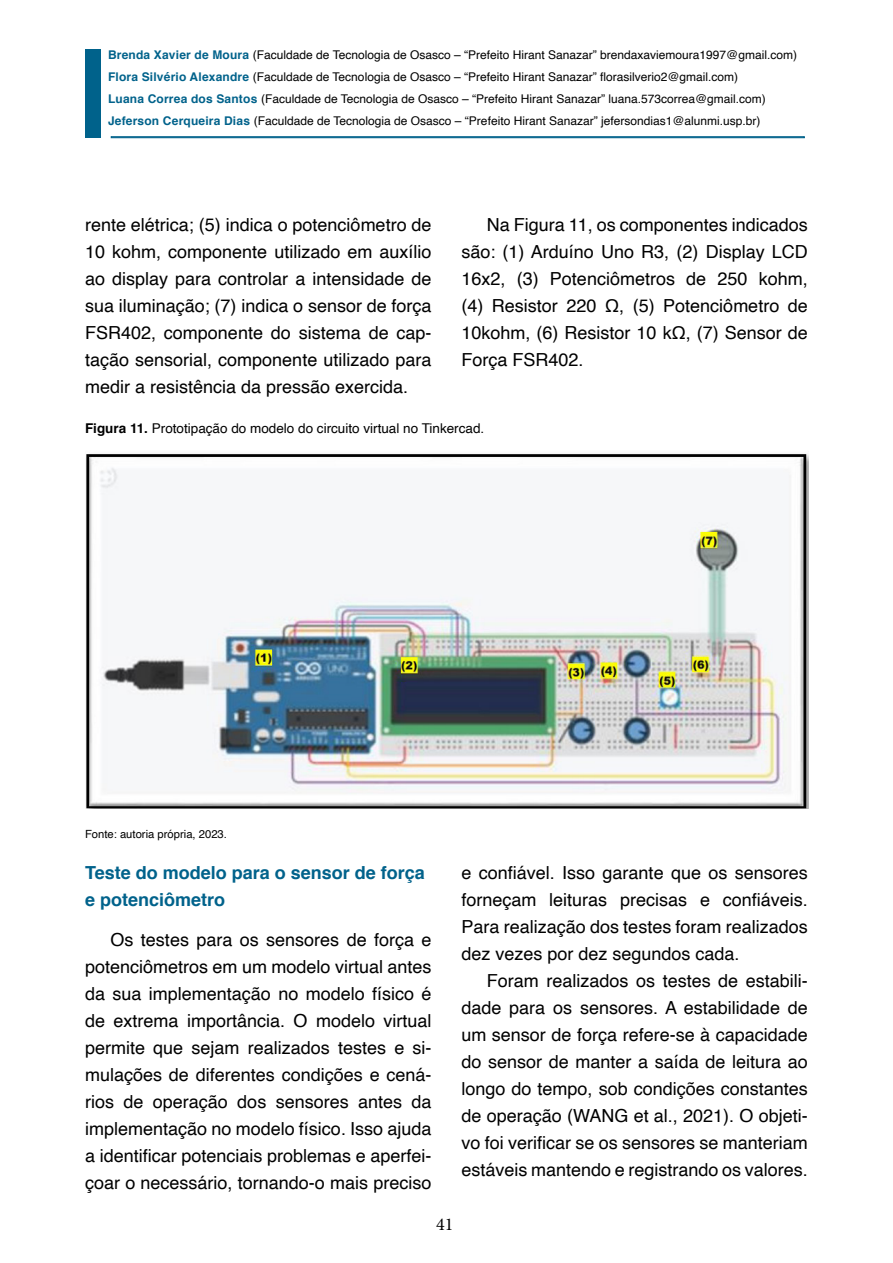
<style>
.page{position:relative;width:893px;height:1263px;background:#fff}
.page>*{position:absolute;margin:0;border:0;box-sizing:border-box;transform-origin:0 0}
.Matéria_TXT{font:18px/27px "Helvetica";color:#000;text-align:justify}
.Matéria_SubsubTIT{font:700 18px/27px "Helvetica";color:#00628b}
.t1{font:18px "Minion Pro";color:#000}
.Imagens_Legendas{font:13.5px "Helvetica";color:#000}
.t2{font:12px/22px "Helvetica";color:#000}
.Imagens_Créditos{font:11.25px "Helvetica";color:#000}
.s1{font-weight:700;color:#00628b}
.s2{font-weight:700}
</style>
<div class="page">
<div style="left:111px;top:136px;width:694px;height:2px;border:1px solid #00628b"></div>
<div style="left:85px;top:50px;width:16px;height:88px;background:#00628b"></div>
<img style="left:86px;top:454px;width:723px;height:355px">
<p class="t2" style="left:108px;top:44px;width:691px"><span class="s1">Brenda Xavier de Moura</span> (Faculdade de Tecnologia de Osasco – “Prefeito Hirant Sanazar” brendaxaviemoura1997@gmail.com)<br><span class="s1">Flora Silvério Alexandre</span> (Faculdade de Tecnologia de Osasco – “Prefeito Hirant Sanazar” florasilverio2@gmail.com)<br><span class="s1">Luana Correa dos Santos</span> (Faculdade de Tecnologia de Osasco – “Prefeito Hirant Sanazar” luana.573correa@gmail.com)<br><span class="s1">Jeferson Cerqueira Dias</span> (Faculdade de Tecnologia de Osasco – “Prefeito Hirant Sanazar” jefersondias1@alunmi.usp.br)</p>
<p class="Matéria_TXT" style="left:85px;top:212px;width:348px">rente elétrica; (5) indica o potenciômetro de 10 kohm, componente utilizado em auxílio ao display para controlar a intensidade de sua iluminação; (7) indica o sensor de força FSR402, componente do sistema de cap&shy;tação sensorial, componente utilizado para medir a resistência da pressão exercida.</p>
<p class="Matéria_TXT" style="left:461px;top:212px;width:348px;text-indent:26px">Na Figura 11, os componentes indicados são: (1) Arduíno Uno R3, (2) Display LCD 16x2, (3) Potenciômetros de 250 kohm, (4) Resistor 220 Ω, (5) Potenciômetro de 10kohm, (6) Resistor 10 kΩ, (7) Sensor de Força FSR402.</p>
<p class="Imagens_Legendas" style="left:85px;top:418px;width:401px"><span class="s2">Figura 11.</span> Prototipação do modelo do circuito virtual no Tinkercad.</p>
<p class="Imagens_Créditos" style="left:85px;top:826px;width:143px">Fonte: autoria própria, 2023.</p>
<p class="Matéria_SubsubTIT" style="left:85px;top:859px;width:341px">Teste do modelo para o sensor de força e potenciômetro</p>
<p class="Matéria_TXT" style="left:85px;top:927px;width:348px;text-indent:26px">Os testes para os sensores de força e potenciômetros em um modelo virtual antes da sua implementação no modelo físico é de extrema importância. O modelo virtual permite que sejam realizados testes e si&shy;mulações de diferentes condições e cená&shy;rios de operação dos sensores antes da implementação no modelo físico. Isso ajuda a identificar potenciais problemas e aperfei&shy;çoar o necessário, tornando-o mais preciso</p>
<p class="Matéria_TXT" style="left:461px;top:860px;width:348px">e confiável. Isso garante que os sensores forneçam leituras precisas e confiáveis.<br>Para realização dos testes foram realizados dez vezes por dez segundos cada.</p>
<p class="Matéria_TXT" style="left:461px;top:968px;width:348px;text-indent:26px">Foram realizados os testes de estabili&shy;dade para os sensores. A estabilidade de um sensor de força refere-se à capacidade do sensor de manter a saída de leitura ao longo do tempo, sob condições constantes de operação (WANG et al., 2021). O objeti&shy;vo foi verificar se os sensores se manteriam estáveis mantendo e registrando os valores.</p>
<p class="t1" style="left:436px;top:1212px;width:19px">41</p>
</div>
